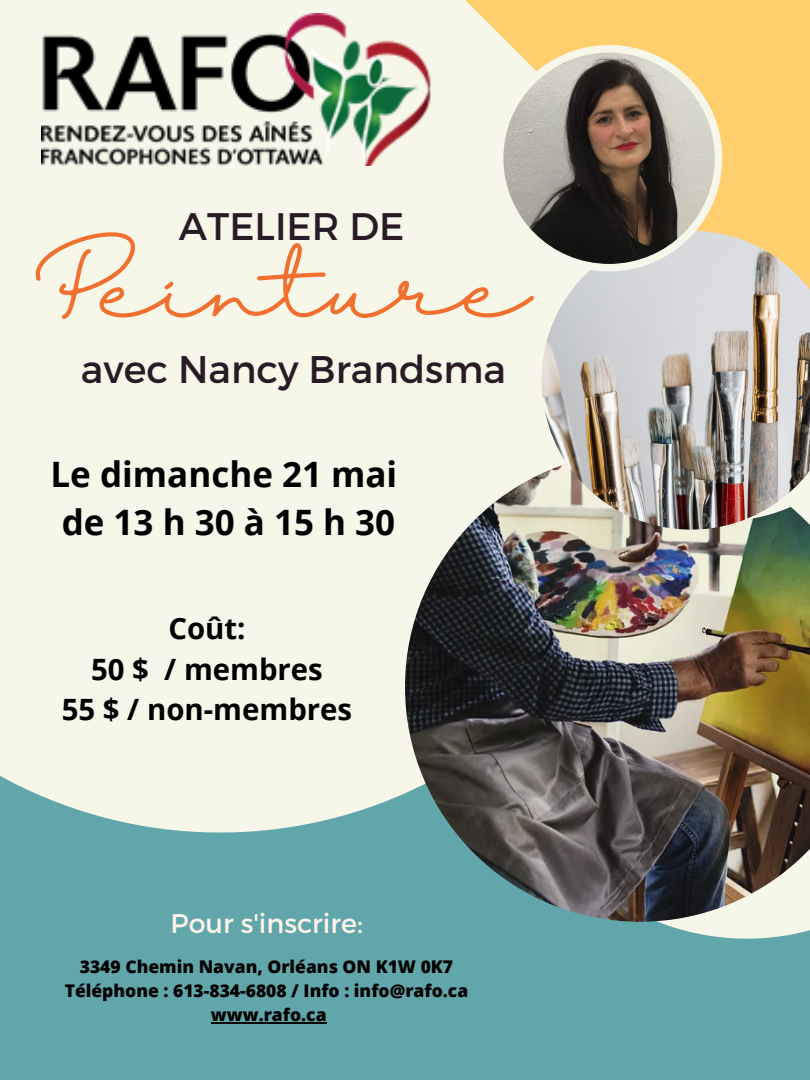
<style>
.page{position:relative;width:810px;height:1080px;background:#61a6ab}
.page>*{position:absolute;margin:0;border:0;box-sizing:border-box;transform-origin:0 0}
.t1{font:80.38px "Halimun";color:#f2702f}
.t2{font:38.5px "Montserrat";color:#291b25}
.t3{font:38.38px "Montserrat";color:#291b25}
.t4{font:700 35px/48.8px "Open Sans";color:#000;text-align:center}
.t5{font:700 29.38px/40.8px "Open Sans";color:#000;text-align:center}
.t6{font:26.94px "Montserrat";color:#fff4ea}
.t7{font:800 17.5px/24.4px "Open Sans";color:#000;text-align:center}
</style>
<div class="page">
<div style="left:0;top:0;width:462px;height:833px;background:#f6f6e9"></div>
<svg style="left:658px;top:922px;width:152px;height:17px;fill:#f6f6e9"></svg>
<img style="left:405px;top:452px;width:405px;height:470px">
<svg style="left:462px;top:0;width:348px;height:492px;background:#fadfa5"></svg>
<img style="left:541px;top:231px;width:269px;height:299px">
<svg style="left:496px;top:45px;width:226px;height:226px;background:#f4e7c5"></svg>
<img style="left:503px;top:53px;width:212px;height:211px;border-radius:50%">
<img style="left:42px;top:13px;width:389px;height:153px">
<hr style="left:211px;top:1022px;width:116px;height:2px;background:#000">
<h3 class="t3" style="left:179px;top:201px;width:227px">ATELIER DE</h3>
<h1 class="t1" style="left:32px;top:243px;width:500px">Peinture</h1>
<h2 class="t2" style="left:81px;top:344px;width:427px">avec Nancy Brandsma</h2>
<h3 class="t4" style="left:50px;top:449px;width:348px">Le dimanche 21 mai de13h30à15h30</h3>
<h3 class="t5" style="left:62px;top:607px;width:292px">Coût:<br>50 $ / membres<br>55 $ / non-membres</h3>
<h3 class="t6" style="left:171px;top:906px;width:194px">Pour s'inscrire:</h3>
<p class="t7" style="left:65px;top:954px;width:405px">3349 Chemin Navan, Orléans ON K1W 0K7<br>Téléphone : 613-834-6808 / Info : info@rafo.ca www.rafo.ca</p>
</div>
